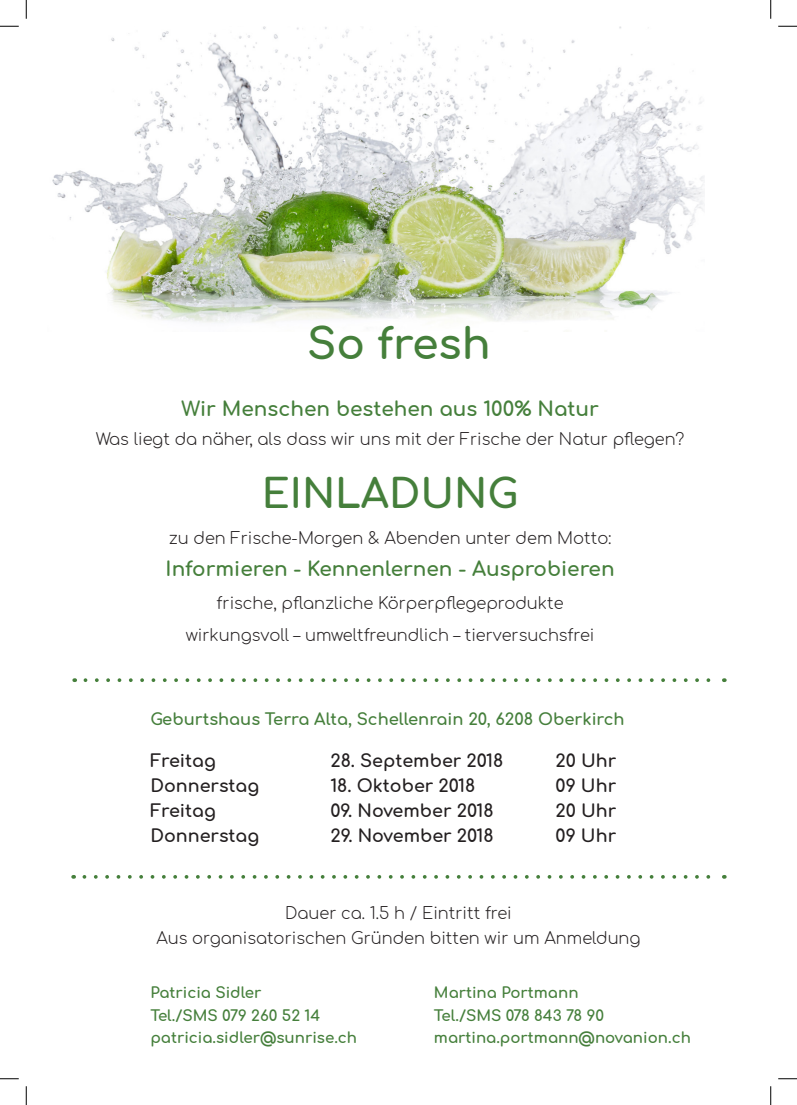
<style>
.page{position:relative;width:797px;height:1105px;background:#fff}
.page>*{position:absolute;margin:0;border:0;box-sizing:border-box;transform-origin:0 0}
.t1{font:700 42.5px "Comfortaa";color:#457f3b}
.t2{font:700 40px "Comfortaa";color:#457f3b}
.t3{font:700 20px "Comfortaa";color:#457f3b}
.t4{font:700 17.5px "Comfortaa";color:#231f20}
.t5{font:300 16.25px "Comfortaa";color:#231f20}
.t6{font:700 16.25px "Comfortaa";color:#457f3b}
.t7{font:700 15px "Comfortaa";color:#457f3b}
</style>
<div class="page">
<svg style="left:84px;top:875px;width:640px;height:4px"></svg>
<svg style="left:85px;top:678px;width:639px;height:4px"></svg>
<img style="left:52px;top:26px;width:652px;height:297px">
<svg style="left:0;top:25px;width:19px;height:2px"></svg>
<svg style="left:778px;top:25px;width:19px;height:2px"></svg>
<svg style="left:0;top:1078px;width:19px;height:1px"></svg>
<svg style="left:778px;top:1078px;width:19px;height:1px"></svg>
<svg style="left:25px;top:0;width:2px;height:19px"></svg>
<svg style="left:25px;top:1086px;width:2px;height:19px"></svg>
<svg style="left:770px;top:0;width:1px;height:19px"></svg>
<svg style="left:770px;top:1086px;width:1px;height:19px"></svg>
<p class="t1" style="left:307px;top:304px;width:185px">So fresh</p>
<p class="t3" style="left:181px;top:390px;width:419px">Wir Menschen bestehen aus 100% Natur</p>
<p class="t5" style="left:96px;top:424px;width:590px">Was liegt da näher, als dass wir uns mit der Frische der Natur pflegen?</p>
<p class="t2" style="left:262px;top:456px;width:258px">EINLADUNG</p>
<p class="t5" style="left:169px;top:523px;width:444px">zu den Frische-Morgen &amp; Abenden unter dem Motto:</p>
<p class="t3" style="left:166px;top:551px;width:450px">Informieren - Kennenlernen - Ausprobieren</p>
<p class="t5" style="left:217px;top:588px;width:348px">frische, pflanzliche Körperpflegeprodukte</p>
<p class="t5" style="left:186px;top:621px;width:410px">wirkungsvoll – umweltfreundlich – tierversuchsfrei</p>
<p class="t6" style="left:150px;top:704px;width:476px">Geburtshaus Terra Alta, Schellenrain 20, 6208 Oberkirch</p>
<p class="t4" style="left:150px;top:744px;width:67px">Freitag</p>
<p class="t4" style="left:330px;top:744px;width:174px">28. September 2018</p>
<p class="t4" style="left:555px;top:744px;width:62px">20 Uhr</p>
<p class="t4" style="left:150px;top:769px;width:110px">Donnerstag</p>
<p class="t4" style="left:330px;top:769px;width:146px">18. Oktober 2018</p>
<p class="t4" style="left:555px;top:769px;width:62px">09 Uhr</p>
<p class="t4" style="left:150px;top:794px;width:67px">Freitag</p>
<p class="t4" style="left:330px;top:794px;width:165px">09. November 2018</p>
<p class="t4" style="left:555px;top:794px;width:62px">20 Uhr</p>
<p class="t4" style="left:150px;top:819px;width:110px">Donnerstag</p>
<p class="t4" style="left:330px;top:819px;width:165px">29. November 2018</p>
<p class="t4" style="left:555px;top:819px;width:62px">09 Uhr</p>
<p class="t5" style="left:285px;top:899px;width:228px">Dauer ca. 1.5 h / Eintritt frei</p>
<p class="t5" style="left:156px;top:924px;width:485px">Aus organisatorischen Gründen bitten wir um Anmeldung</p>
<p class="t7" style="left:150px;top:979px;width:113px">Patricia Sidler</p>
<p class="t7" style="left:150px;top:1001px;width:171px">Tel./SMS 079 260 52 14</p>
<p class="t7" style="left:150px;top:1024px;width:208px">patricia.sidler@sunrise.ch</p>
<p class="t7" style="left:434px;top:979px;width:146px">Martina Portmann</p>
<p class="t7" style="left:434px;top:1001px;width:172px">Tel./SMS 078 843 78 90</p>
<p class="t7" style="left:434px;top:1024px;width:258px">martina.portmann@novanion.ch</p>
</div>
